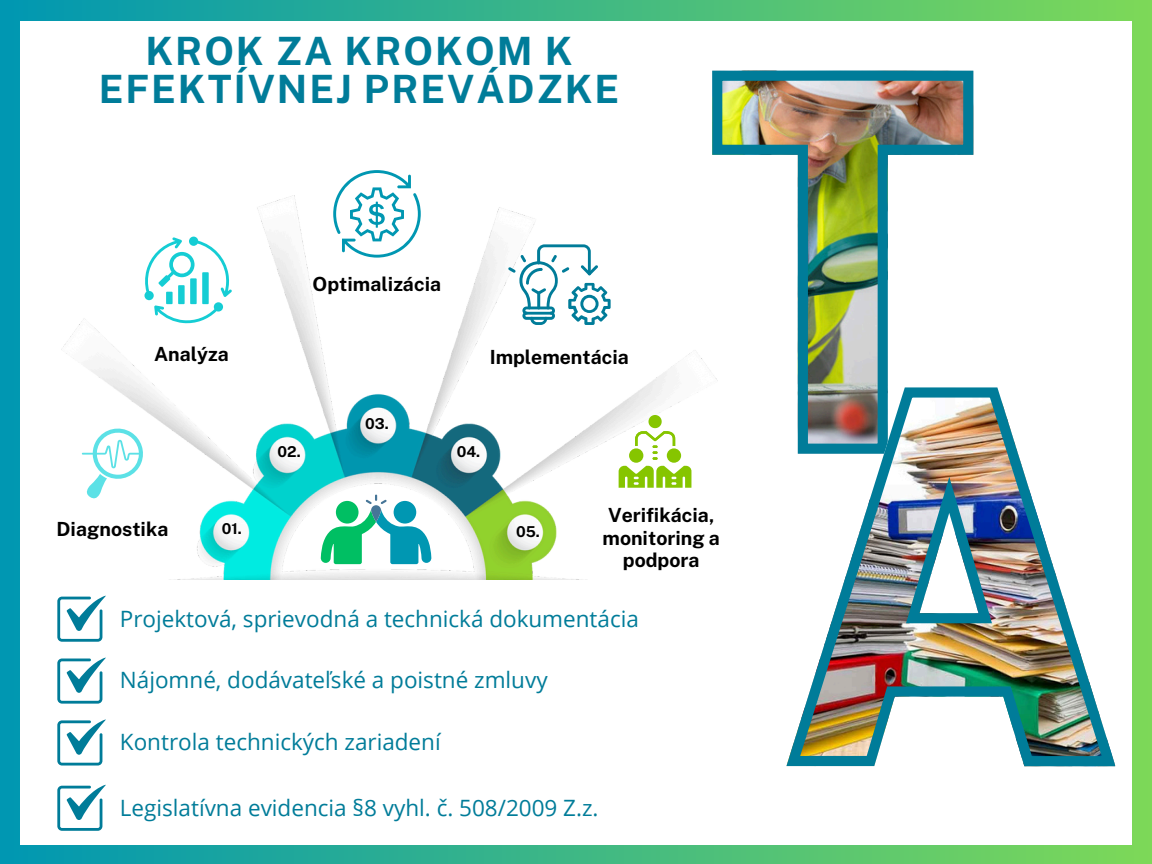
<style>
.page{position:relative;width:1152px;height:864px;background:#fff}
.page>*{position:absolute;margin:0;border:0;box-sizing:border-box;transform-origin:0 0}
.t1{font:700 39px/38.2px "Public Sans";letter-spacing:.05em;color:#007c99;text-align:center}
.t2{font:22.5px "Open Sans";color:#007c99}
.t3{font:700 19.5px/22.5px "Public Sans";color:#000;text-align:center}
.t4{font:700 15px "Public Sans";color:#000}
</style>
<div class="page">
<div style="left:0;top:0;width:1152px;height:864px;background:linear-gradient(to right,#0c9cb6,#84da60)"></div>
<div style="left:20px;top:21px;width:1112px;height:823px;background:#fff"></div>
<img style="left:63px;top:195px;width:644px;height:385px">
<svg style="left:321px;top:495px;width:110px;height:69px"></svg>
<div style="left:629px;top:448px;width:14px;height:15px;background:#86c500;border-radius:50%"></div>
<div style="left:667px;top:448px;width:14px;height:15px;background:#86c500;border-radius:50%"></div>
<svg style="left:635px;top:415px;width:40px;height:45px"></svg>
<svg style="left:619px;top:466px;width:73px;height:22px"></svg>
<svg style="left:82px;top:425px;width:64px;height:74px"></svg>
<svg style="left:144px;top:237px;width:88px;height:87px"></svg>
<svg style="left:333px;top:170px;width:88px;height:88px"></svg>
<svg style="left:508px;top:244px;width:103px;height:81px"></svg>
<img style="left:712px;top:71px;width:261px;height:316px">
<img style="left:786px;top:387px;width:329px;height:379px">
<svg style="left:57px;top:596px;width:49px;height:46px"></svg>
<svg style="left:57px;top:658px;width:49px;height:46px"></svg>
<svg style="left:57px;top:719px;width:49px;height:47px"></svg>
<svg style="left:57px;top:785px;width:49px;height:46px"></svg>
<p class="t1" style="left:99px;top:32px;width:522px">KROK ZA KROKOM K<br>EFEKTÍVNEJ PREVÁDZKE</p>
<p class="t3" style="left:154px;top:343px;width:76px">Analýza</p>
<p class="t3" style="left:313px;top:273px;width:130px">Optimalizácia</p>
<p class="t4" style="left:278px;top:443px;width:25px">02.</p>
<h3 class="t4" style="left:365px;top:415px;width:25px">03.</h3>
<p class="t3" style="left:490px;top:345px;width:141px">Implementácia</p>
<p class="t4" style="left:457px;top:443px;width:25px">04.</p>
<p class="t3" style="left:603px;top:504px;width:119px">Verifikácia, monitoring a podpora</p>
<p class="t2" style="left:120px;top:603px;width:521px">Projektová, sprievodná a technická dokumentácia</p>
<p class="t2" style="left:120px;top:664px;width:429px">Nájomné, dodávateľské a poistné zmluvy</p>
<p class="t2" style="left:120px;top:726px;width:322px">Kontrola technických zariadení</p>
<h3 class="t3" style="left:57px;top:518px;width:113px">Diagnostika</h3>
<h3 class="t4" style="left:516px;top:523px;width:25px">05.</h3>
<p class="t4" style="left:222px;top:520px;width:22px">01.</p>
<p class="t2" style="left:120px;top:792px;width:480px">Legislatívna evidencia §8 vyhl. č. 508/2009 Z.z.</p>
</div>
